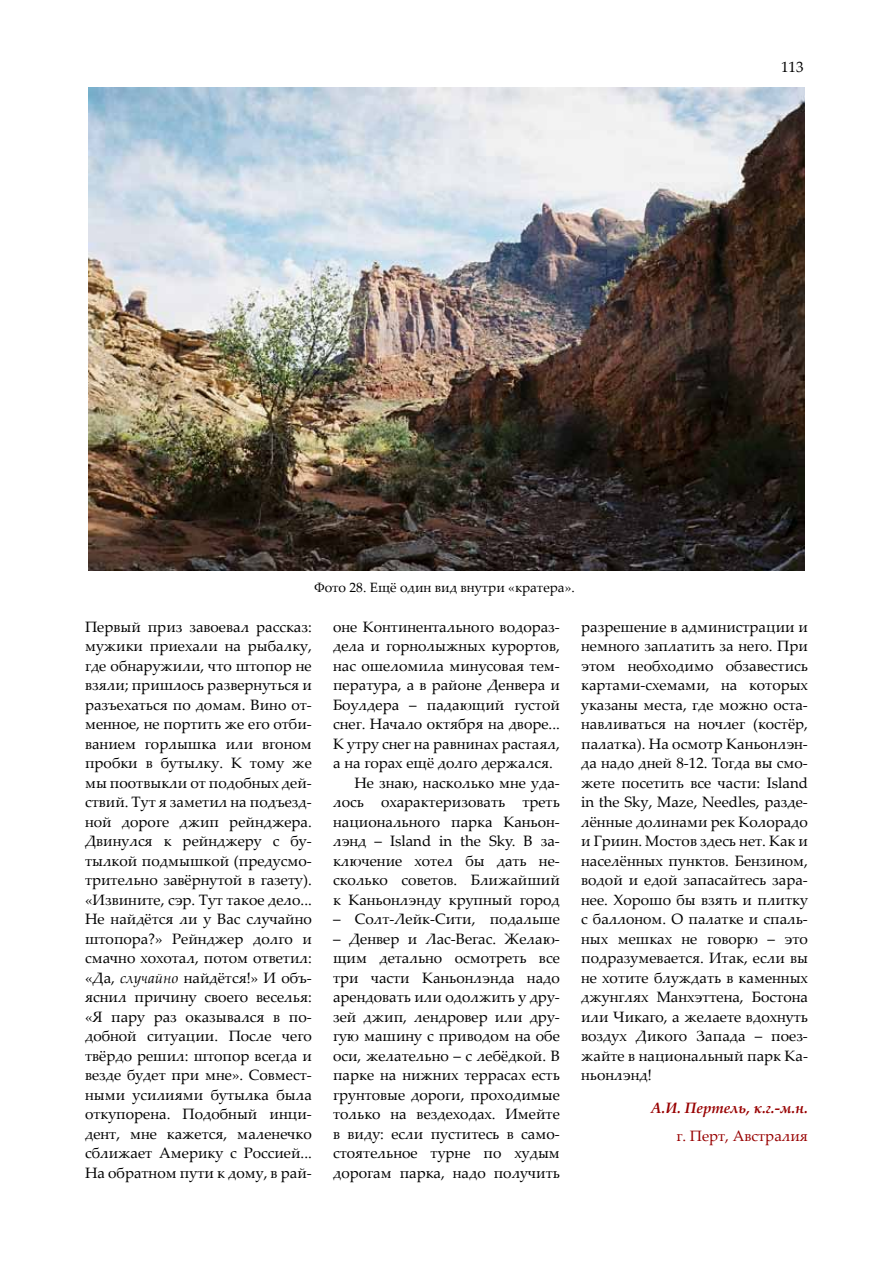
<style>
.page{position:relative;width:893px;height:1263px;background:#fff}
.page>*{position:absolute;margin:0;border:0;box-sizing:border-box;transform-origin:0 0}
.t1{font:15px/19.5px "Palatino Linotype";color:#000;text-align:justify}
.t2{font:italic 700 15px "Palatino Linotype";color:#980000}
.t3{font:15px "Palatino Linotype";color:#980000}
.t4{font:13.5px "Palatino Linotype";color:#000}
.s1{font-style:italic}
</style>
<div class="page">
<img style="left:89px;top:87px;width:715px;height:484px">
<p class="t4" style="left:315px;top:578px;width:262px">Фото 28. Ещё один вид внутри «кратера».</p>
<p class="t1" style="left:781px;top:56px;width:24px">113</p>
<p class="t1" style="left:85px;top:616px;width:228px">Первый приз завоевал рассказ: мужики приехали на рыбалку, где обнаружили, что штопор не взяли; пришлось развернуться и разъехаться по домам. Вино от&shy;менное, не портить же его отби&shy;ванием горлышка или вгоном пробки в бутылку. К тому же мы поотвыкли от подобных дей&shy;ствий. Тут я заметил на подъезд&shy;ной дороге джип рейнджера.<br>Двинулся к рейнджеру с бу&shy;тылкой подмышкой (предусмо&shy;трительно завёрнутой в газету). «Извините, сэр. Тут такое дело...<br>Не найдётся ли у Вас случайно штопора?» Рейнджер долго и смачно хохотал, потом ответил: «Да, <span class="s1">случайно</span> найдётся!» И объ&shy;яснил причину своего веселья: «Я пару раз оказывался в по&shy;добной ситуации. После чего твёрдо решил: штопор всегда и везде будет при мне». Совмест&shy;ными усилиями бутылка была откупорена. Подобный инци&shy;дент, мне кажется, маленечко сближает Америку с Россией...<br>На обратном пути к дому, в рай-</p>
<p class="t1" style="left:581px;top:616px;width:228px">разрешение в администрации и немного заплатить за него. При этом необходимо обзавестись картами-схемами, на которых указаны места, где можно оста&shy;навливаться на ночлег (костёр, палатка). На осмотр Каньонлэн&shy;да надо дней 8-12. Тогда вы смо&shy;жете посетить все части: Island in the Sky, Maze, Needles, разде&shy;лённые долинами рек Колорадо и Гриин. Мостов здесь нет. Как и населённых пунктов. Бензином, водой и едой запасайтесь зара&shy;нее. Хорошо бы взять и плитку с баллоном. О палатке и спаль&shy;ных мешках не говорю – это подразумевается. Итак, если вы не хотите блуждать в каменных джунглях Манхэттена, Бостона или Чикаго, а желаете вдохнуть воздух Дикого Запада – поез&shy;жайте в национальный парк Ка&shy;ньонлэнд!</p>
<p class="t1" style="left:333px;top:616px;width:228px">оне Континентального водораз-</p>
<p class="t1" style="left:333px;top:636px;width:228px">дела и горнолыжных курортов,</p>
<p class="t1" style="left:333px;top:655px;width:228px">нас ошеломила минусовая тем-</p>
<p class="t1" style="left:333px;top:675px;width:228px">пература, а в районе Денвера и</p>
<p class="t1" style="left:333px;top:694px;width:228px">Боулдера – падающий густой</p>
<p class="t1" style="left:333px;top:714px;width:228px">снег. Начало октября на дворе...</p>
<p class="t1" style="left:333px;top:733px;width:228px">К утру снег на равнинах растаял,</p>
<p class="t1" style="left:333px;top:753px;width:221px">а на горах ещё долго держался.</p>
<p class="t1" style="left:354px;top:772px;width:207px">Не знаю, насколько мне уда-</p>
<p class="t1" style="left:333px;top:792px;width:228px">лось охарактеризовать треть</p>
<p class="t1" style="left:333px;top:811px;width:228px">национального парка Каньон-</p>
<p class="t1" style="left:333px;top:831px;width:228px">лэнд – Island in the Sky. В за-</p>
<p class="t1" style="left:333px;top:850px;width:228px">ключение хотел бы дать не-</p>
<p class="t1" style="left:333px;top:870px;width:228px">сколько советов. Ближайший</p>
<p class="t1" style="left:333px;top:889px;width:228px">к Каньонлэнду крупный город</p>
<p class="t1" style="left:333px;top:909px;width:228px">– Солт-Лейк-Сити, подальше</p>
<p class="t1" style="left:333px;top:928px;width:228px">– Денвер и Лас-Вегас. Желаю&shy;щим детально осмотреть все три части Каньонлэнда надо арендовать или одолжить у дру&shy;зей джип, лендровер или дру&shy;гую машину с приводом на обе оси, желательно – с лебёдкой. В парке на нижних террасах есть грунтовые дороги, проходимые только на вездеходах. Имейте в виду: если пуститесь в само&shy;стоятельное турне по худым дорогам парка, надо получить</p>
<p class="t2" style="left:651px;top:1097px;width:159px">А.И. Пертель, к.г.-м.н.</p>
<p class="t3" style="left:676px;top:1125px;width:133px">г. Перт, Австралия</p>
</div>
